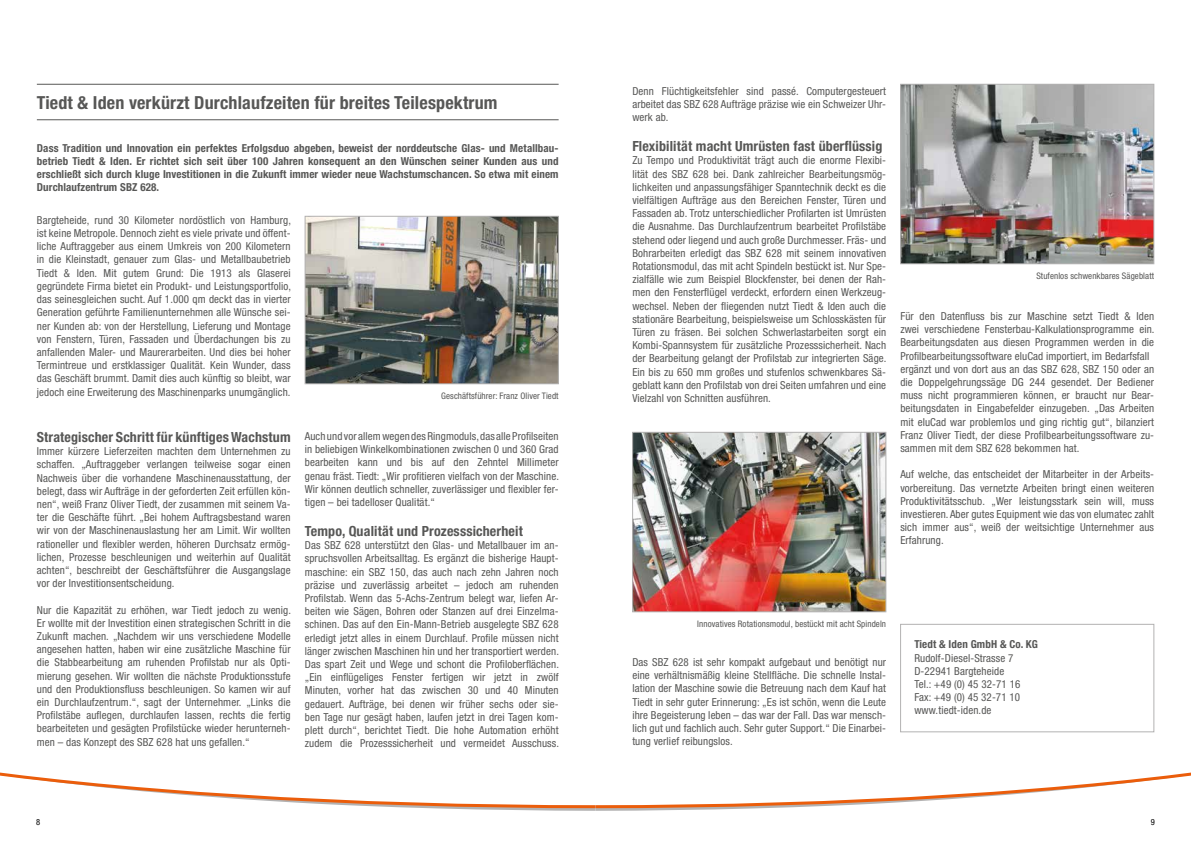
<style>
.page{position:relative;width:1191px;height:842px;background:#fff}
.page>*{position:absolute;margin:0;border:0;box-sizing:border-box;transform-origin:0 0}
.t1{font:700 condensed 18px "Helvetica Neue LTW1 G";letter-spacing:.01em;color:#575756}
.t2{font:700 condensed 14px "Helvetica Neue LTW1 G";letter-spacing:.01em;color:#575756}
.t3{font:condensed 11px/13.2px "Helvetica Neue LTW1 G";letter-spacing:.01em;color:#575756;text-align:justify}
.t4{font:700 condensed 11px/13.2px "Helvetica Neue LTW1 G";letter-spacing:.01em;color:#575756;text-align:justify}
.t5{font:condensed 9px "Helvetica Neue LTW1 G";letter-spacing:.01em;color:#575756}
.t6{font:condensed 8.5px "Helvetica Neue LTW1 G";color:#000}
</style>
<div class="page">
<img style="left:307px;top:218px;width:249px;height:164px">
<div style="left:305px;top:216px;width:253px;height:168px;border:1px solid #b3b2b2"></div>
<img style="left:634px;top:434px;width:250px;height:176px">
<div style="left:632px;top:432px;width:254px;height:180px;border:1px solid #b3b2b2"></div>
<img style="left:902px;top:86px;width:250px;height:176px">
<div style="left:900px;top:84px;width:254px;height:180px;border:1px solid #b3b2b2"></div>
<svg style="left:0;top:772px;width:1191px;height:39px"></svg>
<hr style="left:37px;top:84px;width:521px;height:1px;background:#575756">
<hr style="left:37px;top:120px;width:521px;height:1px;background:#575756">
<div style="left:900px;top:624px;width:254px;height:108px;border:1px solid #b3b2b2"></div>
<h1 class="t1" style="left:37px;top:92px;width:462px">Tiedt &amp; Iden verkürzt Durchlaufzeiten für breites Teilespektrum</h1>
<p class="t4" style="left:37px;top:141px;width:523px">Dass Tradition und Innovation ein perfektes Erfolgsduo abgeben, beweist der norddeutsche Glas- und Metallbau&shy;betrieb Tiedt &amp; Iden. Er richtet sich seit über 100 Jahren konsequent an den Wünschen seiner Kunden aus und erschließt sich durch kluge Investitionen in die Zukunft immer wieder neue Wachstumschancen. So etwa mit einem Durchlaufzentrum SBZ 628.</p>
<p class="t3" style="left:37px;top:213px;width:256px">Bargteheide, rund 30 Kilometer nordöstlich von Hamburg, ist keine Metropole. Dennoch zieht es viele private und öffent&shy;liche Auftraggeber aus einem Umkreis von 200 Kilometern in die Kleinstadt, genauer zum Glas- und Metallbaubetrieb Tiedt &amp; Iden. Mit gutem Grund: Die 1913 als Glaserei gegründete Firma bietet ein Produkt- und Leistungsportfolio, das seinesgleichen sucht. Auf 1.000 qm deckt das in vierter Generation geführte Familienunternehmen alle Wünsche sei&shy;ner Kunden ab: von der Herstellung, Lieferung und Montage von Fenstern, Türen, Fassaden und Überdachungen bis zu anfallenden Maler- und Maurerarbeiten. Und dies bei hoher Termintreue und erstklassiger Qualität. Kein Wunder, dass das Geschäft brummt. Damit dies auch künftig so bleibt, war jedoch eine Erweiterung des Maschinenparks unumgänglich.</p>
<p class="t2" style="left:37px;top:429px;width:255px">Strategischer Schritt für künftiges Wachstum</p>
<p class="t3" style="left:37px;top:445px;width:255px">Immer kürzere Lieferzeiten machten dem Unternehmen zu schaffen. „Auftraggeber verlangen teilweise sogar einen Nachweis über die vorhandene Maschinenausstattung, der belegt, dass wir Aufträge in der geforderten Zeit erfüllen kön&shy;nen“, weiß Franz Oliver Tiedt, der zusammen mit seinem Va&shy;ter die Geschäfte führt. „Bei hohem Auftragsbestand waren wir von der Maschinenauslastung her am Limit. Wir wollten rationeller und flexibler werden, höheren Durchsatz ermög&shy;lichen, Prozesse beschleunigen und weiterhin auf Qualität achten“, beschreibt der Geschäftsführer die Ausgangslage vor der Investitionsentscheidung.</p>
<p class="t3" style="left:37px;top:603px;width:256px">Nur die Kapazität zu erhöhen, war Tiedt jedoch zu wenig.<br>Er wollte mit der Investition einen strategischen Schritt in die Zukunft machen. „Nachdem wir uns verschiedene Modelle angesehen hatten, haben wir eine zusätzliche Maschine für die Stabbearbeitung am ruhenden Profilstab nur als Opti&shy;mierung gesehen. Wir wollten die nächste Produktionsstufe und den Produktionsfluss beschleunigen. So kamen wir auf ein Durchlaufzentrum.“, sagt der Unternehmer. „Links die Profilstäbe auflegen, durchlaufen lassen, rechts die fertig bearbeiteten und gesägten Profilstücke wieder herunterneh&shy;men – das Konzept des SBZ 628 hat uns gefallen.“</p>
<p class="t5" style="left:441px;top:391px;width:119px">Geschäftsführer: Franz Oliver Tiedt</p>
<p class="t3" style="left:305px;top:429px;width:256px">Auch und vor allem wegen des Ringmoduls, das alle Profilseiten in beliebigen Winkelkombinationen zwischen 0 und 360 Grad bearbeiten kann und bis auf den Zehntel Millimeter genau fräst. Tiedt: „Wir profitieren vielfach von der Maschine.<br>Wir können deutlich schneller, zuverlässiger und flexibler fer&shy;tigen – bei tadelloser Qualität.“</p>
<p class="t2" style="left:305px;top:522px;width:219px">Tempo, Qualität und Prozesssicherheit</p>
<p class="t3" style="left:305px;top:539px;width:256px">Das SBZ 628 unterstützt den Glas- und Metallbauer im an&shy;spruchsvollen Arbeitsalltag. Es ergänzt die bisherige Haupt&shy;maschine: ein SBZ 150, das auch nach zehn Jahren noch präzise und zuverlässig arbeitet – jedoch am ruhenden Profilstab. Wenn das 5-Achs-Zentrum belegt war, liefen Ar&shy;beiten wie Sägen, Bohren oder Stanzen auf drei Einzelma&shy;schinen. Das auf den Ein-Mann-Betrieb ausgelegte SBZ 628 erledigt jetzt alles in einem Durchlauf. Profile müssen nicht länger zwischen Maschinen hin und her transportiert werden.<br>Das spart Zeit und Wege und schont die Profiloberflächen. „Ein einflügeliges Fenster fertigen wir jetzt in zwölf Minuten, vorher hat das zwischen 30 und 40 Minuten gedauert. Aufträge, bei denen wir früher sechs oder sie&shy;ben Tage nur gesägt haben, laufen jetzt in drei Tagen kom&shy;plett durch“, berichtet Tiedt. Die hohe Automation erhöht zudem die Prozesssicherheit und vermeidet Ausschuss.</p>
<p class="t3" style="left:632px;top:84px;width:255px">Denn Flüchtigkeitsfehler sind passé. Computergesteuert arbeitet das SBZ 628 Aufträge präzise wie ein Schweizer Uhr&shy;werk ab.</p>
<p class="t2" style="left:632px;top:138px;width:252px">Flexibilität macht Umrüsten fast überflüssig</p>
<p class="t3" style="left:632px;top:154px;width:256px">Zu Tempo und Produktivität trägt auch die enorme Flexibi&shy;lität des SBZ 628 bei. Dank zahlreicher Bearbeitungsmög&shy;lichkeiten und anpassungsfähiger Spanntechnik deckt es die vielfältigen Aufträge aus den Bereichen Fenster, Türen und Fassaden ab. Trotz unterschiedlicher Profilarten ist Umrüsten die Ausnahme. Das Durchlaufzentrum bearbeitet Profilstäbe stehend oder liegend und auch große Durchmesser. Fräs- und Bohrarbeiten erledigt das SBZ 628 mit seinem innovativen Rotationsmodul, das mit acht Spindeln bestückt ist. Nur Spe&shy;zialfälle wie zum Beispiel Blockfenster, bei denen der Rah&shy;men den Fensterflügel verdeckt, erfordern einen Werkzeug&shy;wechsel. Neben der fliegenden nutzt Tiedt &amp; Iden auch die stationäre Bearbeitung, beispielsweise um Schlosskästen für Türen zu fräsen. Bei solchen Schwerlastarbeiten sorgt ein Kombi-Spannsystem für zusätzliche Prozesssicherheit. Nach der Bearbeitung gelangt der Profilstab zur integrierten Säge.<br>Ein bis zu 650 mm großes und stufenlos schwenkbares Sä&shy;geblatt kann den Profilstab von drei Seiten umfahren und eine Vielzahl von Schnitten ausführen.</p>
<p class="t5" style="left:1036px;top:271px;width:119px">Stufenlos schwenkbares Sägeblatt</p>
<p class="t3" style="left:900px;top:309px;width:256px;text-align:left">Für den Datenfluss bis zur Maschine setzt Tiedt &amp; Iden zwei verschiedene Fensterbau-Kalkulationsprogramme ein.<br>Bearbeitungsdaten aus diesen Programmen werden in die Profilbearbeitungssoftware eluCad importiert, im Bedarfsfall ergänzt und von dort aus an das SBZ 628, SBZ 150 oder an die Doppelgehrungssäge DG 244 gesendet. Der Bediener muss nicht programmieren können, er braucht nur Bear&shy;beitungsdaten in Eingabefelder einzugeben. „Das Arbeiten mit eluCad war problemlos und ging richtig gut“, bilanziert Franz Oliver Tiedt, der diese Profilbearbeitungssoftware zu&shy;sammen mit dem SBZ 628 bekommen hat.</p>
<p class="t3" style="left:900px;top:468px;width:255px">Auf welche, das entscheidet der Mitarbeiter in der Arbeits&shy;vorbereitung. Das vernetzte Arbeiten bringt einen weiteren Produktivitätsschub. „Wer leistungsstark sein will, muss investieren. Aber gutes Equipment wie das von elumatec zahlt sich immer aus“, weiß der weitsichtige Unternehmer aus Erfahrung.</p>
<p class="t5" style="left:697px;top:619px;width:190px">Innovatives Rotationsmodul, bestückt mit acht Spindeln</p>
<p class="t3" style="left:632px;top:656px;width:255px">Das SBZ 628 ist sehr kompakt aufgebaut und benötigt nur eine verhältnismäßig kleine Stellfläche. Die schnelle Instal&shy;lation der Maschine sowie die Betreuung nach dem Kauf hat Tiedt in sehr guter Erinnerung: „Es ist schön, wenn die Leute ihre Begeisterung leben – das war der Fall. Das war mensch&shy;lich gut und fachlich auch. Sehr guter Support.“ Die Einarbei&shy;tung verlief reibungslos.</p>
<p class="t4" style="left:914px;top:638px;width:125px">Tiedt &amp; Iden GmbH &amp; Co. KG</p>
<p class="t3" style="left:914px;top:651px;width:107px;text-align:left">Rudolf-Diesel-Strasse 7<br>D-22941 Bargteheide<br>Tel.: +49 (0) 45 32-71 16<br>Fax: +49 (0) 45 32-71 10 www.tiedt-iden.de</p>
<p class="t6" style="left:36px;top:817px;width:6px">8</p>
<p class="t6" style="left:1150px;top:817px;width:6px">9</p>
</div>
